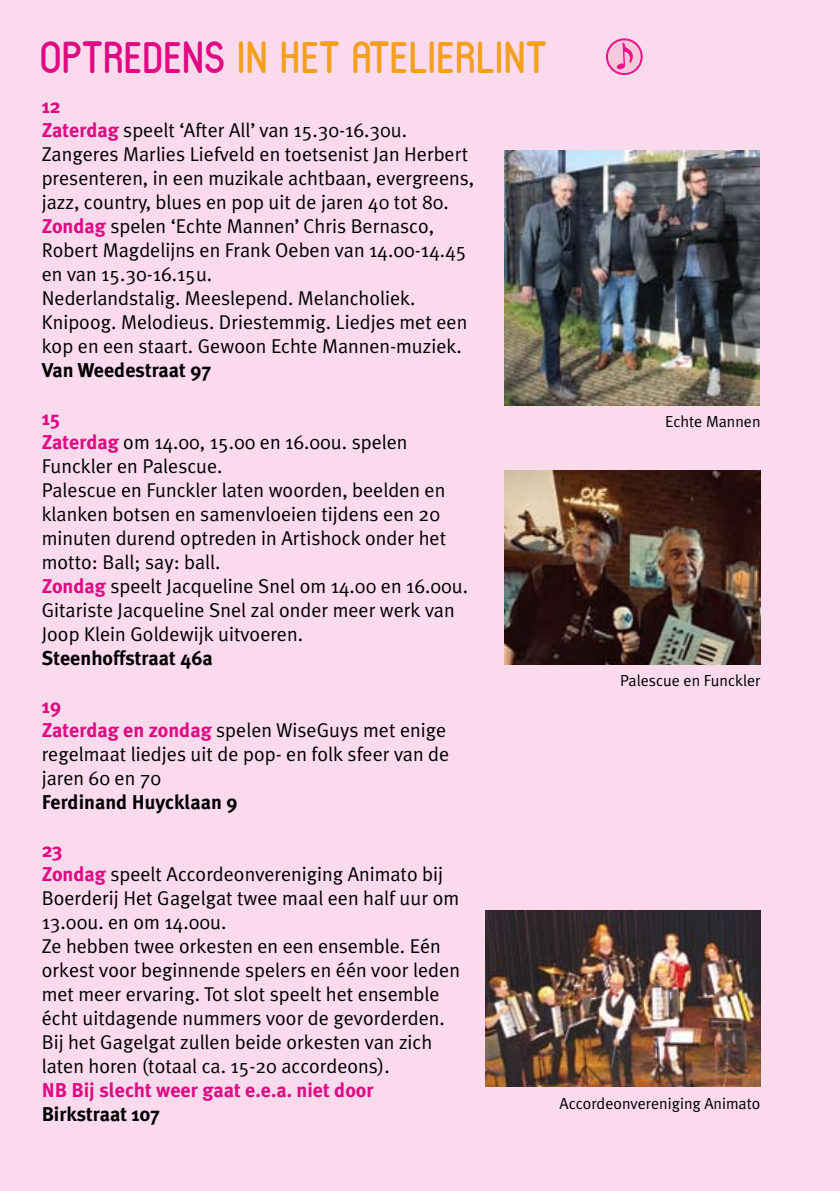
<style>
.page{position:relative;width:840px;height:1191px;background:#fff}
.page>*{position:absolute;margin:0;border:0;box-sizing:border-box;transform-origin:0 0}
.t1{font:700 44px "Reef";color:#f49f1e}
.t2{font:20px/24px "Meta Plus Normal";color:#000}
.t3{font:700 20px "Meta Plus";color:#000}
.t4{font:700 20px "Meta Plus";color:#e10883}
.t5{font:16px "Meta Plus Normal";color:#000}
.s1{color:#e10883}
.s2{font-family:"Meta Plus";font-weight:700;color:#e10883}
</style>
<div class="page">
<div style="left:0;top:0;width:839px;height:1191px;background:#fadaec"></div>
<svg style="left:606px;top:39px;width:35px;height:35px"></svg>
<div style="left:605px;top:38px;width:37px;height:37px;border:2px solid #eb148c;border-radius:50%"></div>
<svg style="left:615px;top:43px;width:20px;height:26px"></svg>
<img style="left:504px;top:471px;width:256px;height:193px">
<img style="left:504px;top:150px;width:255px;height:255px">
<img style="left:485px;top:910px;width:275px;height:176px">
<h1 class="t1" style="left:40px;top:30px;width:508px"><span class="s1">OPTREDENS</span> IN HET ATELIERLINT</h1>
<p class="t4" style="left:42px;top:94px;width:20px">12</p>
<p class="t2" style="left:42px;top:118px;width:433px"><span class="s2">Zaterdag</span> speelt ‘After All’ van 15.30-16.30u.<br>Zangeres Marlies Liefveld en toetsenist Jan Herbert presenteren, in een muzikale achtbaan, evergreens, jazz, country, blues en pop uit de jaren 40 tot 80.<br><span class="s2">Zondag</span> spelen ‘Echte Mannen’ Chris Bernasco, Robert Magdelijns en Frank Oeben van 14.00-14.45 en van 15.30-16.15u.<br>Nederlandstalig. Meeslepend. Melancholiek.<br>Knipoog. Melodieus. Driestemmig. Liedjes met een kop en een staart. Gewoon Echte Mannen-muziek.</p>
<p class="t3" style="left:42px;top:358px;width:170px">Van Weedestraat 97</p>
<p class="t4" style="left:42px;top:406px;width:20px">15</p>
<p class="t2" style="left:42px;top:430px;width:427px"><span class="s2">Zaterdag</span> om 14.00, 15.00 en 16.00u. spelen Funckler en Palescue.<br>Palescue en Funckler laten woorden, beelden en klanken botsen en samenvloeien tijdens een 20 minuten durend optreden in Artishock onder het motto: Ball; say: ball.<br><span class="s2">Zondag</span> speelt Jacqueline Snel om 14.00 en 16.00u.<br>Gitariste Jacqueline Snel zal onder meer werk van Joop Klein Goldewijk uitvoeren.</p>
<p class="t3" style="left:42px;top:646px;width:172px">Steenhoffstraat 46a</p>
<p class="t4" style="left:42px;top:694px;width:21px">19</p>
<p class="t2" style="left:42px;top:718px;width:409px"><span class="s2">Zaterdag en zondag</span> spelen WiseGuys met enige regelmaat liedjes uit de pop- en folk sfeer van de jaren 60 en 70</p>
<p class="t3" style="left:42px;top:790px;width:197px">Ferdinand Huycklaan 9</p>
<p class="t4" style="left:42px;top:838px;width:22px">23</p>
<p class="t2" style="left:42px;top:862px;width:419px"><span class="s2">Zondag</span> speelt Accordeonvereniging Animato bij Boerderij Het Gagelgat twee maal een half uur om 13.00u. en om 14.00u.<br>Ze hebben twee orkesten en een ensemble. Eén orkest voor beginnende spelers en één voor leden met meer ervaring. Tot slot speelt het ensemble écht uitdagende nummers voor de gevorderden.<br>Bij het Gagelgat zullen beide orkesten van zich laten horen (totaal ca. 15-20 accordeons).</p>
<p class="t4" style="left:42px;top:1078px;width:333px">NB Bij slecht weer gaat e.e.a. niet door</p>
<p class="t3" style="left:42px;top:1102px;width:119px">Birkstraat 107</p>
<p class="t5" style="left:665px;top:412px;width:97px">Echte Mannen</p>
<p class="t5" style="left:619px;top:671px;width:142px">Palescue en Funckler</p>
<p class="t5" style="left:559px;top:1094px;width:202px">Accordeonvereniging Animato</p>
</div>
